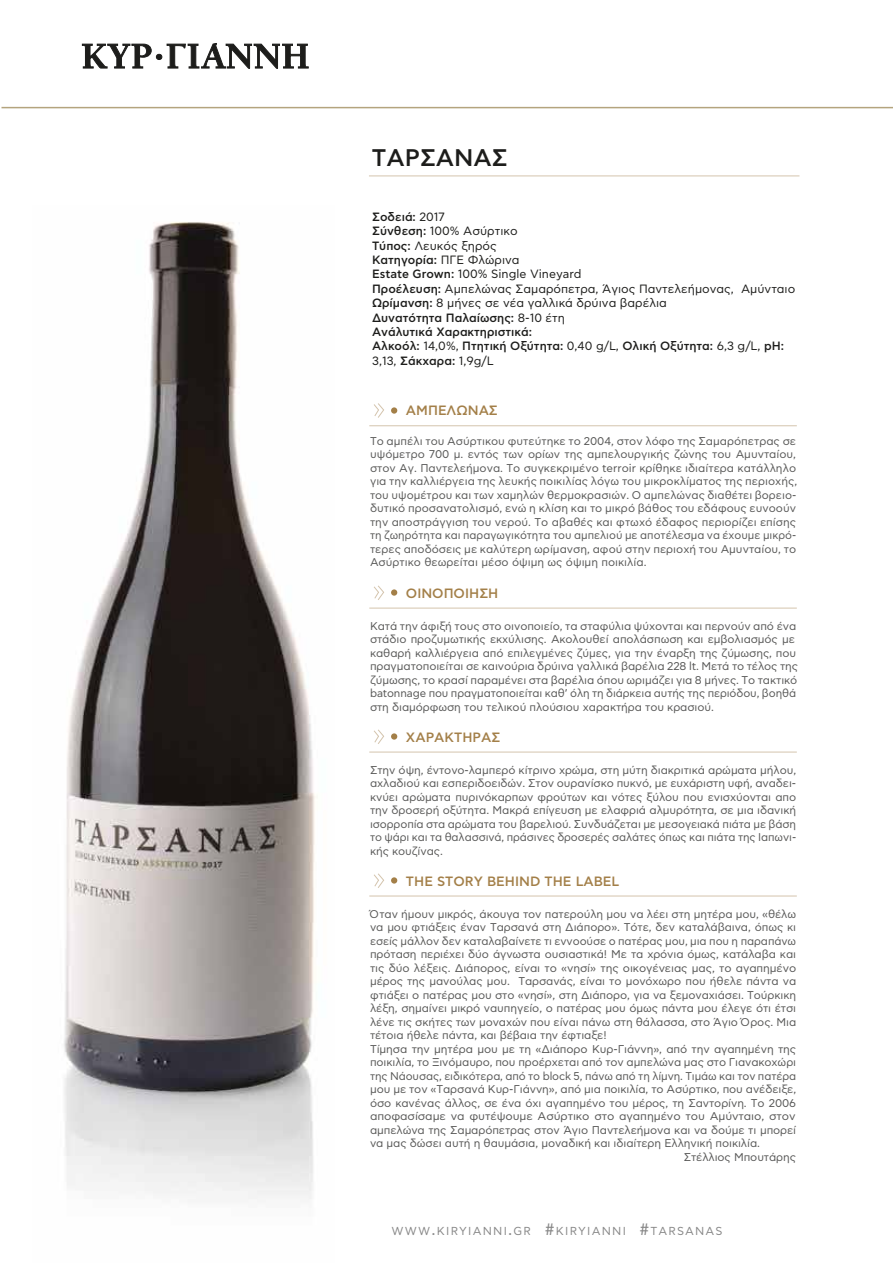
<style>
.page{position:relative;width:893px;height:1263px;background:#fff}
.page>*{position:absolute;margin:0;border:0;box-sizing:border-box;transform-origin:0 0}
.t1{font:500 24px "CF Asty";color:#1d1d1b}
.t2{font:500 13.5px "CF Asty";color:#a37f48}
.t3{font:12px/14.4px "CF Asty";color:#1d1d1b}
.t4{font:11.55px "CF Asty";letter-spacing:.105em;color:#878787}
.t5{font:11.25px/13.5px "CF Asty";letter-spacing:-.01em;color:#575756;text-align:justify}
.s1{font-weight:500}
.s2{font-size:16.5px}
</style>
<div class="page">
<img style="left:64px;top:222px;width:252px;height:978px">
<hr style="left:369px;top:176px;width:430px;height:1px;background:#d4c4ad">
<svg style="left:82px;top:43px;width:226px;height:26px"></svg>
<hr style="left:369px;top:425px;width:428px;height:1px;background:#d4c4ad">
<svg style="left:374px;top:403px;width:10px;height:15px"></svg>
<div style="left:391px;top:407px;width:6px;height:7px;background:#a37f48;border-radius:50%"></div>
<hr style="left:369px;top:608px;width:428px;height:1px;background:#d4c4ad">
<svg style="left:374px;top:585px;width:10px;height:15px"></svg>
<div style="left:391px;top:589px;width:6px;height:7px;background:#a37f48;border-radius:50%"></div>
<hr style="left:369px;top:752px;width:428px;height:1px;background:#d4c4ad">
<svg style="left:374px;top:729px;width:10px;height:15px"></svg>
<div style="left:391px;top:733px;width:6px;height:7px;background:#a37f48;border-radius:50%"></div>
<hr style="left:369px;top:896px;width:428px;height:1px;background:#d4c4ad">
<svg style="left:374px;top:873px;width:10px;height:15px"></svg>
<svg style="left:391px;top:877px;width:6px;height:6px"></svg>
<hr style="left:2px;top:107px;width:891px;height:1px;background:#b4a47e">
<h1 class="t1" style="left:372px;top:144px;width:137px">ΤAΡΣANAΣ</h1>
<p class="t3" style="left:372px;top:210px;width:425px"><span class="s1">Σοδειά:</span> 2017<br><span class="s1">Σύνθεση:</span> 100% Ασύρτικο<br><span class="s1">Τύπος:</span> Λευκός ξηρός<br><span class="s1">Κατηγορία:</span> ΠΓΕ Φλώρινα<br><span class="s1">Εstate Grown:</span> 100% Single Vineyard<br><span class="s1">Προέλευση:</span> Αμπελώνας Σαμαρόπετρα, Άγιος Παντελεήμονας, Αμύνταιο <span class="s1">Ωρίμανση:</span> 8 μήνες σε νέα γαλλικά δρύινα βαρέλια<br><span class="s1">Δυνατότητα Παλαίωσης:</span> 8-10 έτη<br><span class="s1">Ανάλυτικά Χαρακτηριστικά:<br>Αλκοόλ:</span> 14,0%, <span class="s1">Πτητική Οξύτητα:</span> 0,40 g/L, <span class="s1">Ολική Οξύτητα:</span> 6,3 g/L, <span class="s1">pH:<br></span>3,13, <span class="s1">Σάκχαρα:</span> 1,9g/L</p>
<p class="t2" style="left:406px;top:403px;width:93px">ΑΜΠΕΛΩΝΑΣ</p>
<p class="t5" style="left:370px;top:434px;width:429px">Το αμπέλι του Aσύρτικου φυτεύτηκε το 2004, στον λόφο της Σαμαρόπετρας σε υψόμετρο 700 μ. εντός των ορίων της αμπελουργικής ζώνης του Αμυνταίου, στον Αγ. Παντελεήμονα. Το συγκεκριμένο terroir κρίθηκε ιδιαίτερα κατάλληλο για την καλλιέργεια της λευκής ποικιλίας λόγω του μικροκλίματος της περιοχής, του υψομέτρου και των χαμηλών θερμοκρασιών. Ο αμπελώνας διαθέτει βορειο&shy;δυτικό προσανατολισμό, ενώ η κλίση και το μικρό βάθος του εδάφους ευνοούν την αποστράγγιση του νερού. Το αβαθές και φτωχό έδαφος περιορίζει επίσης τη ζωηρότητα και παραγωγικότητα του αμπελιού με αποτέλεσμα να έχουμε μικρό&shy;τερες αποδόσεις με καλύτερη ωρίμανση, αφού στην περιοχή του Αμυνταίου, το Ασύρτικο θεωρείται μέσο όψιμη ως όψιμη ποικιλία.</p>
<p class="t2" style="left:406px;top:585px;width:94px">OINOΠOIΗΣΗ</p>
<p class="t5" style="left:370px;top:619px;width:430px;text-align:left">Κατά την άφιξή τους στο οινοποιείο, τα σταφύλια ψύχονται και περνούν από ένα στάδιο προζυμωτικής εκχύλισης. Ακολουθεί απολάσπωση και εμβολιασμός με καθαρή καλλιέργεια από επιλεγμένες ζύμες, για την έναρξη της ζύμωσης, που πραγματοποιείται σε καινούρια δρύινα γαλλικά βαρέλια 228 lt. Μετά το τέλος της ζύμωσης, το κρασί παραμένει στα βαρέλια όπου ωριμάζει για 8 μήνες. Το τακτικό batonnage που πραγματοποιείται καθ’ όλη τη διάρκεια αυτής της περιόδου, βοηθά στη διαμόρφωση του τελικού πλούσιου χαρακτήρα του κρασιού.</p>
<p class="t2" style="left:406px;top:729px;width:96px">ΧΑΡΑΚΤΗΡΑΣ</p>
<p class="t5" style="left:370px;top:763px;width:428px">Στην όψη, έντονο-λαμπερό κίτρινο χρώμα, στη μύτη διακριτικά αρώματα μήλου, αχλαδιού και εσπεριδοειδών. Στον ουρανίσκο πυκνό, με ευχάριστη υφή, αναδει&shy;κνύει αρώματα πυρινόκαρπων φρούτων και νότες ξύλου που ενισχύονται απο την δροσερή οξύτητα. Μακρά επίγευση με ελαφριά αλμυρότητα, σε μια ιδανική ισορροπία στα αρώματα του βαρελιού. Συνδυάζεται με μεσογειακά πιάτα με βάση το ψάρι και τα θαλασσινά, πράσινες δροσερές σαλάτες όπως και πιάτα της Ιαπωνι&shy;κής κουζίνας.</p>
<p class="t2" style="left:406px;top:873px;width:215px">THE STORY BEHIND THE LABEL</p>
<p class="t5" style="left:370px;top:907px;width:428px">Όταν ήμουν μικρός, άκουγα τον πατερούλη μου να λέει στη μητέρα μου, «θέλω</p>
<p class="t5" style="left:370px;top:921px;width:428px">να μου φτιάξεις έναν Ταρσανά στη Διάπορο». Τότε, δεν καταλάβαινα, όπως κι</p>
<p class="t5" style="left:370px;top:934px;width:428px">εσείς μάλλον δεν καταλαβαίνετε τι εννοούσε ο πατέρας μου, μια που η παραπάνω</p>
<p class="t5" style="left:370px;top:948px;width:428px">πρόταση περιέχει δύο άγνωστα ουσιαστικά! Με τα χρόνια όμως, κατάλαβα και</p>
<p class="t5" style="left:370px;top:961px;width:428px">τις δύο λέξεις. Διάπορος, είναι το «νησί» της οικογένειας μας, το αγαπημένο</p>
<p class="t5" style="left:370px;top:975px;width:428px">μέρος της μανούλας μου. Ταρσανάς, είναι το μονόχωρο που ήθελε πάντα να</p>
<p class="t5" style="left:370px;top:988px;width:428px">φτιάξει ο πατέρας μου στο «νησί», στη Διάπορο, για να ξεμοναχιάσει. Τούρκικη</p>
<p class="t5" style="left:370px;top:1002px;width:428px">λέξη, σημαίνει μικρό ναυπηγείο, ο πατέρας μου όμως πάντα μου έλεγε ότι έτσι</p>
<p class="t5" style="left:370px;top:1015px;width:428px">λένε τις σκήτες των μοναχών που είναι πάνω στη θάλασσα, στο Άγιο Όρος. Μια</p>
<p class="t5" style="left:370px;top:1029px;width:238px">τέτοια ήθελε πάντα, και βέβαια την έφτιαξε!</p>
<p class="t5" style="left:370px;top:1042px;width:428px">Τίμησα την μητέρα μου με τη «Διάπορο Κυρ-Γιάννη», από την αγαπημένη της</p>
<p class="t5" style="left:370px;top:1056px;width:428px">ποικιλία, το Ξινόμαυρο, που προέρχεται από τον αμπελώνα μας στο Γιανακοχώρι</p>
<p class="t5" style="left:370px;top:1069px;width:428px">της Νάουσας, ειδικότερα, από το block 5, πάνω από τη λίμνη. Τιμάω και τον πατέρα</p>
<p class="t5" style="left:370px;top:1083px;width:428px">μου με τον «Ταρσανά Κυρ-Γιάννη», από μια ποικιλία, το Ασύρτικο, που ανέδειξε,</p>
<p class="t5" style="left:370px;top:1096px;width:428px">όσο κανένας άλλος, σε ένα όχι αγαπημένο του μέρος, τη Σαντορίνη. Το 2006</p>
<p class="t5" style="left:370px;top:1110px;width:427px">αποφασίσαμε να φυτέψουμε Ασύρτικο στο αγαπημένο του Αμύνταιο, στον</p>
<p class="t5" style="left:370px;top:1123px;width:428px">αμπελώνα της Σαμαρόπετρας στον Άγιο Παντελεήμονα και να δούμε τι μπορεί</p>
<p class="t5" style="left:370px;top:1137px;width:391px">να μας δώσει αυτή η θαυμάσια, μοναδική και ιδιαίτερη Ελληνική ποικιλία.</p>
<p class="t5" style="left:684px;top:1150px;width:114px">Στέλλιος Μπουτάρης</p>
<p class="t4" style="left:392px;top:1224px;width:332px">WWW<span class="s2">.</span>KIRYIANNI<span class="s2">.</span>GR <span class="s2">#</span>KIRYIANNI <span class="s2">#</span>TARSANAS</p>
</div>
